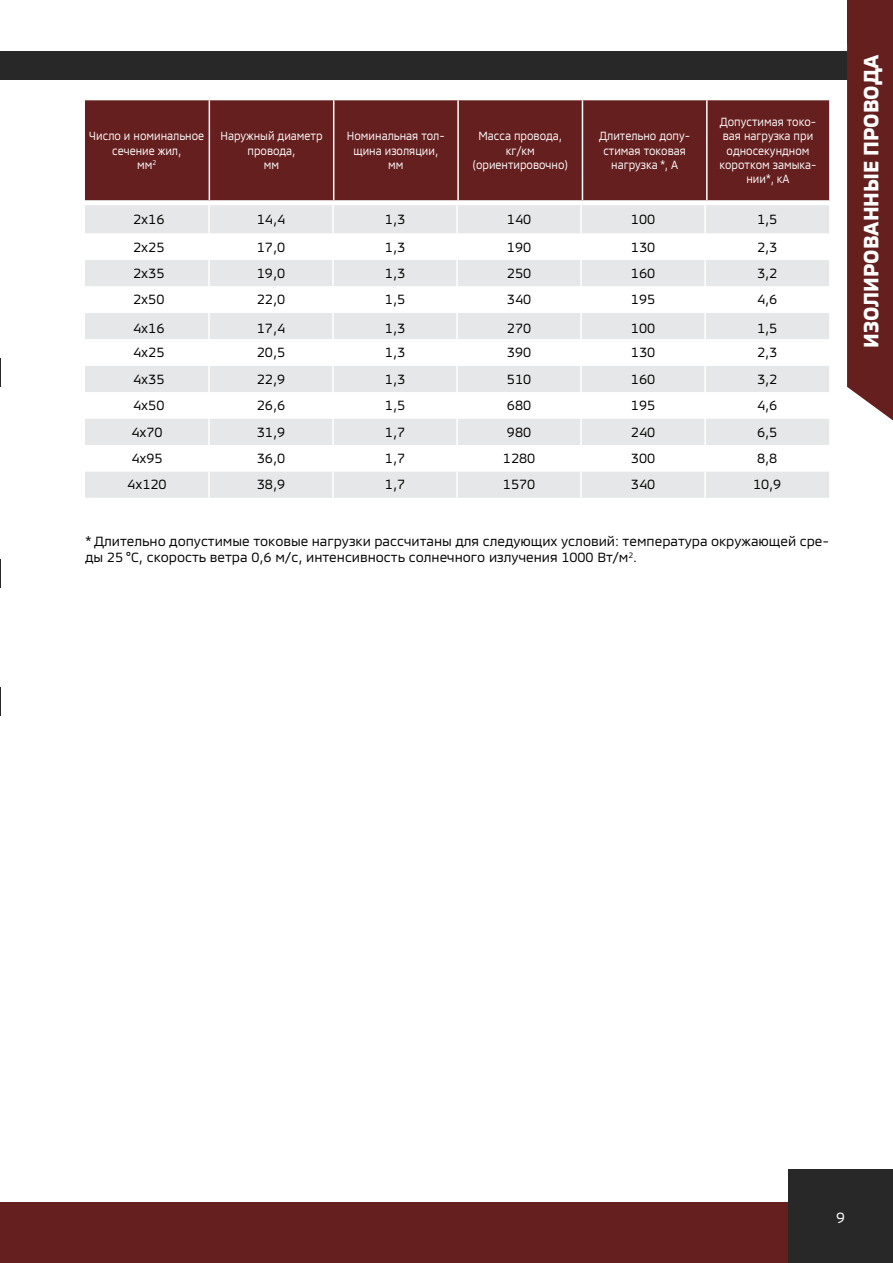
<style>
.page{position:relative;width:893px;height:1263px;background:#fff}
.page>*{position:absolute;margin:0;border:0;box-sizing:border-box;transform-origin:0 0}
.t1{font:700 21px "MMCOFFICE";color:#fff}
.t2{font:15px "MMCOFFICE";color:#fff}
.t3{font:13.5px/16.5px "MMCOFFICE";color:#000}
.t4{font:12px/14.4px "MMCOFFICE";color:#fff;text-align:center;scale:.9 1}
</style>
<div class="page">
<div style="left:0;top:1202px;width:893px;height:61px;background:#661f1f"></div>
<div style="left:788px;top:1168px;width:105px;height:95px;background:#292829"></div>
<div style="left:0;top:51px;width:893px;height:29px;background:#292829"></div>
<svg style="left:847px;top:44px;width:46px;height:377px;background:#6d2a2a"></svg>
<div style="left:847px;top:0;width:46px;height:44px;background:#661f1f"></div>
<svg style="left:0;top:559px;width:1px;height:29px"></svg>
<svg style="left:0;top:358px;width:1px;height:28px"></svg>
<svg style="left:0;top:687px;width:1px;height:29px"></svg>
<div style="left:85px;top:205px;width:744px;height:293px;background:#e6e7e8"></div>
<svg style="left:85px;top:234px;width:744px;height:237px"></svg>
<hr style="left:456px;top:205px;width:2px;height:29px;background:#fff">
<hr style="left:580px;top:205px;width:2px;height:29px;background:#fff">
<hr style="left:704px;top:205px;width:2px;height:29px;background:#fff">
<hr style="left:456px;top:234px;width:2px;height:26px;background:#fff">
<hr style="left:580px;top:234px;width:2px;height:26px;background:#fff">
<hr style="left:704px;top:234px;width:2px;height:26px;background:#fff">
<hr style="left:456px;top:260px;width:2px;height:26px;background:#fff">
<hr style="left:580px;top:260px;width:2px;height:26px;background:#fff">
<hr style="left:704px;top:260px;width:2px;height:26px;background:#fff">
<hr style="left:456px;top:286px;width:2px;height:27px;background:#fff">
<hr style="left:580px;top:286px;width:2px;height:27px;background:#fff">
<hr style="left:704px;top:286px;width:2px;height:27px;background:#fff">
<hr style="left:456px;top:313px;width:2px;height:26px;background:#fff">
<hr style="left:580px;top:313px;width:2px;height:26px;background:#fff">
<hr style="left:704px;top:313px;width:2px;height:26px;background:#fff">
<hr style="left:456px;top:339px;width:2px;height:27px;background:#fff">
<hr style="left:580px;top:339px;width:2px;height:27px;background:#fff">
<hr style="left:704px;top:339px;width:2px;height:27px;background:#fff">
<hr style="left:456px;top:366px;width:2px;height:26px;background:#fff">
<hr style="left:580px;top:366px;width:2px;height:26px;background:#fff">
<hr style="left:704px;top:366px;width:2px;height:26px;background:#fff">
<hr style="left:456px;top:392px;width:2px;height:26px;background:#fff">
<hr style="left:580px;top:392px;width:2px;height:26px;background:#fff">
<hr style="left:704px;top:392px;width:2px;height:26px;background:#fff">
<hr style="left:456px;top:418px;width:2px;height:27px;background:#fff">
<hr style="left:580px;top:418px;width:2px;height:27px;background:#fff">
<hr style="left:704px;top:418px;width:2px;height:27px;background:#fff">
<hr style="left:456px;top:445px;width:2px;height:26px;background:#fff">
<hr style="left:580px;top:445px;width:2px;height:26px;background:#fff">
<hr style="left:704px;top:445px;width:2px;height:26px;background:#fff">
<hr style="left:456px;top:471px;width:2px;height:27px;background:#fff">
<hr style="left:580px;top:471px;width:2px;height:27px;background:#fff">
<hr style="left:704px;top:471px;width:2px;height:27px;background:#fff">
<hr style="left:208px;top:205px;width:2px;height:29px;background:#fff">
<hr style="left:332px;top:205px;width:2px;height:29px;background:#fff">
<hr style="left:208px;top:234px;width:2px;height:26px;background:#fff">
<hr style="left:332px;top:234px;width:2px;height:26px;background:#fff">
<hr style="left:208px;top:260px;width:2px;height:26px;background:#fff">
<hr style="left:332px;top:260px;width:2px;height:26px;background:#fff">
<hr style="left:208px;top:286px;width:2px;height:27px;background:#fff">
<hr style="left:332px;top:286px;width:2px;height:27px;background:#fff">
<hr style="left:208px;top:313px;width:2px;height:26px;background:#fff">
<hr style="left:332px;top:313px;width:2px;height:26px;background:#fff">
<hr style="left:208px;top:339px;width:2px;height:27px;background:#fff">
<hr style="left:332px;top:339px;width:2px;height:27px;background:#fff">
<hr style="left:208px;top:366px;width:2px;height:26px;background:#fff">
<hr style="left:332px;top:366px;width:2px;height:26px;background:#fff">
<hr style="left:208px;top:392px;width:2px;height:26px;background:#fff">
<hr style="left:332px;top:392px;width:2px;height:26px;background:#fff">
<hr style="left:208px;top:418px;width:2px;height:27px;background:#fff">
<hr style="left:332px;top:418px;width:2px;height:27px;background:#fff">
<hr style="left:208px;top:445px;width:2px;height:26px;background:#fff">
<hr style="left:332px;top:445px;width:2px;height:26px;background:#fff">
<hr style="left:208px;top:471px;width:2px;height:27px;background:#fff">
<hr style="left:332px;top:471px;width:2px;height:27px;background:#fff">
<div style="left:85px;top:100px;width:744px;height:100px;background:#661f1f"></div>
<hr style="left:209px;top:100px;width:1px;height:100px;background:#fff">
<hr style="left:333px;top:100px;width:1px;height:100px;background:#fff">
<hr style="left:457px;top:100px;width:2px;height:100px;background:#fff">
<hr style="left:582px;top:100px;width:1px;height:100px;background:#fff">
<hr style="left:706px;top:100px;width:2px;height:100px;background:#fff">
<p class="t4" style="left:89px;top:127px;width:129px">Число и номинальное сечение жил,<br>мм<sup>2</sup></p>
<p class="t4" style="left:220px;top:127px;width:115px">Наружный диаметр провода,<br>мм</p>
<p class="t4" style="left:347px;top:127px;width:110px">Номинальная тол&shy;щина изоляции, мм</p>
<p class="t4" style="left:473px;top:127px;width:107px">Масса провода, кг/км (ориентировочно)</p>
<p class="t4" style="left:599px;top:127px;width:103px">Длительно допу&shy;стимая токовая нагрузка *, А</p>
<p class="t4" style="left:719px;top:113px;width:109px">Допустимая токо&shy;вая нагрузка при односекундном коротком замыка&shy;нии*, кА</p>
<p class="t3" style="left:133px;top:210px;width:33px">2х16</p>
<p class="t3" style="left:257px;top:210px;width:30px">14,4</p>
<p class="t3" style="left:385px;top:210px;width:22px">1,3</p>
<p class="t3" style="left:507px;top:210px;width:26px">140</p>
<p class="t3" style="left:631px;top:210px;width:26px">100</p>
<p class="t3" style="left:757px;top:210px;width:22px">1,5</p>
<p class="t3" style="left:133px;top:237px;width:33px">2х25</p>
<p class="t3" style="left:257px;top:237px;width:30px">17,0</p>
<p class="t3" style="left:385px;top:237px;width:22px">1,3</p>
<p class="t3" style="left:507px;top:237px;width:26px">190</p>
<p class="t3" style="left:631px;top:237px;width:26px">130</p>
<p class="t3" style="left:757px;top:237px;width:22px">2,3</p>
<p class="t3" style="left:133px;top:263px;width:33px">2х35</p>
<p class="t3" style="left:257px;top:263px;width:30px">19,0</p>
<p class="t3" style="left:385px;top:263px;width:22px">1,3</p>
<p class="t3" style="left:507px;top:263px;width:26px">250</p>
<p class="t3" style="left:631px;top:263px;width:26px">160</p>
<p class="t3" style="left:757px;top:263px;width:22px">3,2</p>
<p class="t3" style="left:133px;top:290px;width:33px">2х50</p>
<p class="t3" style="left:257px;top:290px;width:30px">22,0</p>
<p class="t3" style="left:385px;top:290px;width:22px">1,5</p>
<p class="t3" style="left:507px;top:290px;width:26px">340</p>
<p class="t3" style="left:631px;top:290px;width:26px">195</p>
<p class="t3" style="left:757px;top:290px;width:22px">4,6</p>
<p class="t3" style="left:133px;top:319px;width:33px">4х16</p>
<p class="t3" style="left:257px;top:319px;width:30px">17,4</p>
<p class="t3" style="left:385px;top:319px;width:22px">1,3</p>
<p class="t3" style="left:507px;top:319px;width:26px">270</p>
<p class="t3" style="left:631px;top:319px;width:26px">100</p>
<p class="t3" style="left:757px;top:319px;width:22px">1,5</p>
<p class="t3" style="left:133px;top:343px;width:33px">4х25</p>
<p class="t3" style="left:257px;top:343px;width:30px">20,5</p>
<p class="t3" style="left:385px;top:343px;width:22px">1,3</p>
<p class="t3" style="left:507px;top:343px;width:26px">390</p>
<p class="t3" style="left:631px;top:343px;width:26px">130</p>
<p class="t3" style="left:757px;top:343px;width:22px">2,3</p>
<p class="t3" style="left:133px;top:369px;width:33px">4х35</p>
<p class="t3" style="left:257px;top:369px;width:30px">22,9</p>
<p class="t3" style="left:385px;top:369px;width:22px">1,3</p>
<p class="t3" style="left:507px;top:369px;width:26px">510</p>
<p class="t3" style="left:631px;top:369px;width:26px">160</p>
<p class="t3" style="left:757px;top:369px;width:22px">3,2</p>
<p class="t3" style="left:133px;top:395px;width:33px">4х50</p>
<p class="t3" style="left:257px;top:395px;width:30px">26,6</p>
<p class="t3" style="left:385px;top:395px;width:22px">1,5</p>
<p class="t3" style="left:507px;top:395px;width:26px">680</p>
<p class="t3" style="left:631px;top:395px;width:26px">195</p>
<p class="t3" style="left:757px;top:395px;width:22px">4,6</p>
<p class="t3" style="left:131px;top:422px;width:33px">4х70</p>
<p class="t3" style="left:257px;top:422px;width:30px">31,9</p>
<p class="t3" style="left:385px;top:422px;width:22px">1,7</p>
<p class="t3" style="left:507px;top:422px;width:26px">980</p>
<p class="t3" style="left:631px;top:422px;width:26px">240</p>
<p class="t3" style="left:757px;top:422px;width:22px">6,5</p>
<p class="t3" style="left:131px;top:448px;width:33px">4х95</p>
<p class="t3" style="left:257px;top:448px;width:30px">36,0</p>
<p class="t3" style="left:385px;top:448px;width:22px">1,7</p>
<p class="t3" style="left:503px;top:448px;width:34px">1280</p>
<p class="t3" style="left:631px;top:448px;width:26px">300</p>
<p class="t3" style="left:757px;top:448px;width:22px">8,8</p>
<p class="t3" style="left:127px;top:475px;width:41px">4х120</p>
<p class="t3" style="left:257px;top:475px;width:30px">38,9</p>
<p class="t3" style="left:385px;top:475px;width:22px">1,7</p>
<p class="t3" style="left:503px;top:475px;width:34px">1570</p>
<p class="t3" style="left:631px;top:475px;width:26px">340</p>
<p class="t3" style="left:753px;top:475px;width:30px">10,9</p>
<p class="t3" style="left:85px;top:531px;width:746px">* Длительно допустимые токовые нагрузки рассчитаны для следующих условий: температура окружающей сре&shy;ды 25 °С, скорость ветра 0,6 м/с, интенсивность солнечного излучения 1000 Вт/м<sup>2</sup>.</p>
<h1 class="t1" style="left:854px;top:348px;width:295px;rotate:-90deg">ИЗОЛИРОВАННЫЕ ПРОВОДА</h1>
<p class="t2" style="left:836px;top:1206px;width:10px">9</p>
</div>
